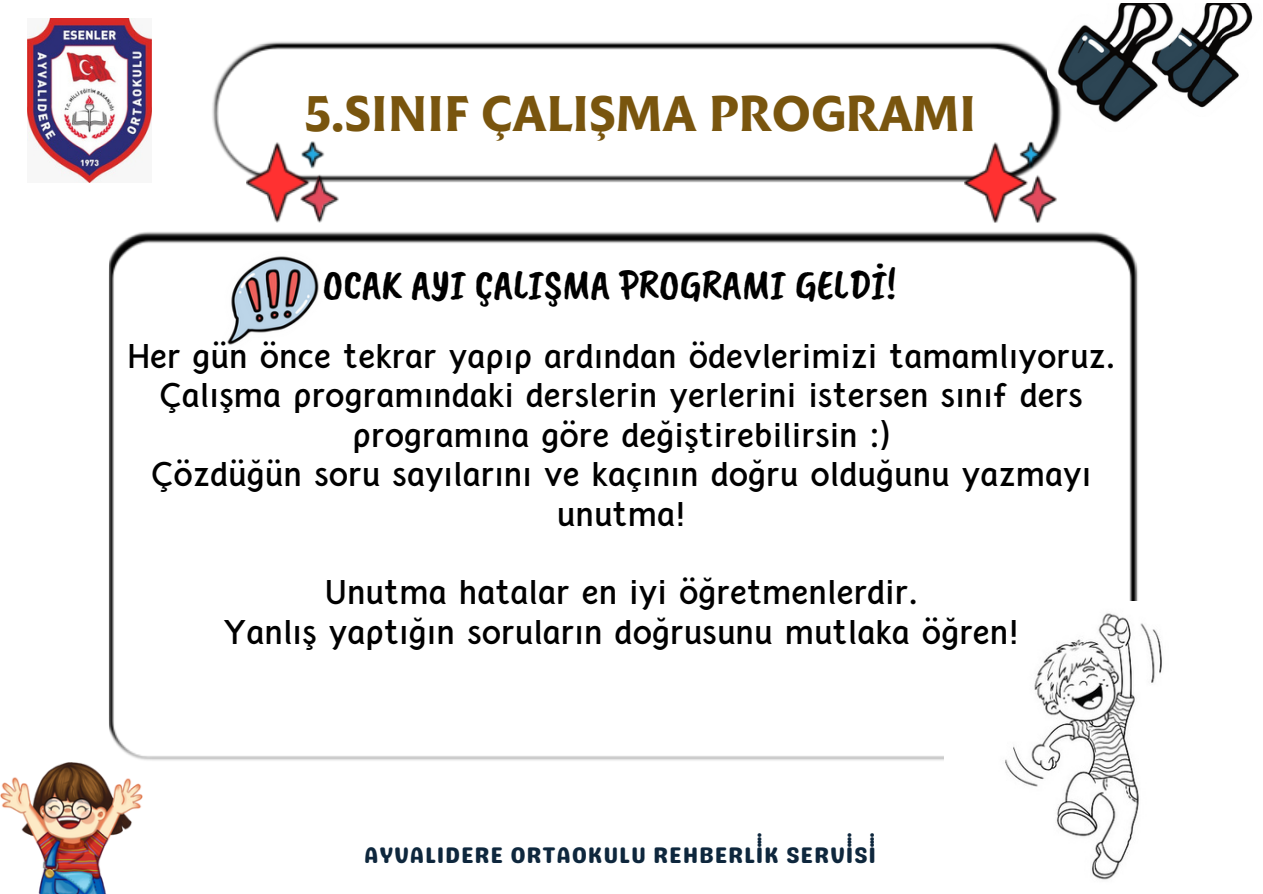
<style>
.page{position:relative;width:1263px;height:894px;background:#fff}
.page>*{position:absolute;margin:0;border:0;box-sizing:border-box;transform-origin:0 0}
.t1{font:700 48.3px "Malik";color:#79550e}
.t2{font:42px "Caveat Brush";color:#000}
.t3{font:700 30px/39.3px "Crusoe Text";color:#000;text-align:center}
.t4{font:22.5px "Genty Sans";letter-spacing:.035em;color:#0e273d}
</style>
<div class="page">
<img style="left:1184px;top:4px;width:69px;height:104px">
<img style="left:212px;top:41px;width:847px;height:140px">
<img style="left:246px;top:141px;width:93px;height:81px">
<img style="left:964px;top:141px;width:94px;height:82px">
<img style="left:0;top:762px;width:143px;height:130px">
<img style="left:109px;top:232px;width:1029px;height:529px">
<img style="left:944px;top:601px;width:218px;height:279px">
<img style="left:223px;top:251px;width:100px;height:98px">
<img style="left:27px;top:19px;width:125px;height:163px">
<img style="left:1048px;top:4px;width:136px;height:128px">
<p class="t1" style="left:304px;top:95px;width:673px">5.SINIF ÇALIŞMA PROGRAMI</p>
<p class="t2" style="left:323px;top:257px;width:575px">OCAK AYI ÇALIŞMA PROGRAMI GELDİ!</p>
<p class="t3" style="left:127px;top:339px;width:990px">Her gün önce tekrar yapıp ardından ödevlerimizi tamamlıyoruz.<br>Çalışma programındaki derslerin yerlerini istersen sınıf ders programına göre değiştirebilirsin :)</p>
<p class="t3" style="left:152px;top:457px;width:941px">Çözdüğün soru sayılarını ve kaçının doğru olduğunu yazmayı unutma!</p>
<p class="t3" style="left:325px;top:575px;width:595px">Unutma hatalar en iyi öğretmenlerdir.</p>
<p class="t3" style="left:224px;top:615px;width:797px">Yanlış yaptığın soruların doğrusunu mutlaka öğren!</p>
<p class="t4" style="left:364px;top:840px;width:507px">AYVALIDERE ORTAOKULU REHBERLİ̇̇̇ K SERVİ̇̇̇Sİ̇̇̇</p>
</div>
